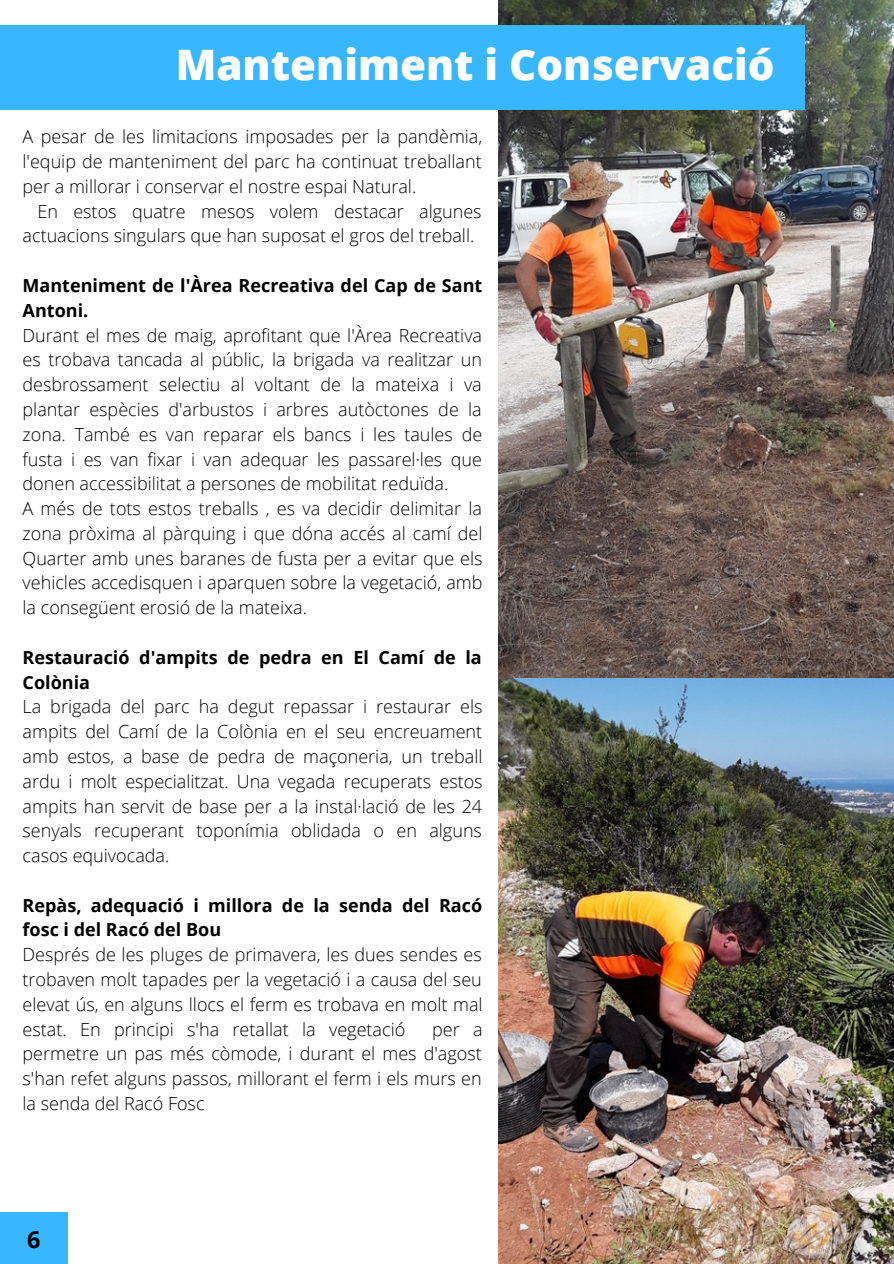
<style>
.page{position:relative;width:894px;height:1264px;background:#fff}
.page>*{position:absolute;margin:0;border:0;box-sizing:border-box;transform-origin:0 0}
.t1{font:800 42px "Open Sans";color:#fff}
.t2{font:700 23.4px "Open Sans";color:#000}
.t3{font:300 18px/24.8px "Open Sans";color:#000;text-align:justify}
.t4{font:700 18px/24.8px "Open Sans";color:#000}
</style>
<div class="page">
<img style="left:498px;top:0;width:395px;height:678px">
<div style="left:0;top:25px;width:804px;height:84px;background:#38b6ff"></div>
<div style="left:0;top:1212px;width:67px;height:51px;background:#38b6ff"></div>
<img style="left:498px;top:678px;width:395px;height:585px">
<h1 class="t1" style="left:176px;top:35px;width:600px">Manteniment i Conservació</h1>
<p class="t3" style="left:23px;top:124px;width:461px">A pesar de les limitacions imposades per la pandèmia, l'equip de manteniment del parc ha continuat treballant per a millorar i conservar el nostre espai Natural.</p>
<p class="t3" style="left:23px;top:198px;width:460px;text-indent:15px">En estos quatre mesos volem destacar algunes actuacions singulars que han suposat el gros del treball.</p>
<p class="t4" style="left:23px;top:273px;width:461px">Manteniment de l'Àrea Recreativa del Cap de Sant<br>Antoni.</p>
<p class="t3" style="left:23px;top:322px;width:461px;text-align:left">Durant el mes de maig, aprofitant que l'Àrea Recreativa es trobava tancada al públic, la brigada va realitzar un desbrossament selectiu al voltant de la mateixa i va plantar espècies d'arbustos i arbres autòctones de la zona. També es van reparar els bancs i les taules de fusta i es van fixar i van adequar les passarel·les que donen accessibilitat a persones de mobilitat reduïda.<br>A més de tots estos treballs , es va decidir delimitar la zona pròxima al pàrquing i que dóna accés al camí del Quarter amb unes baranes de fusta per a evitar que els vehicles accedisquen i aparquen sobre la vegetació, amb la consegüent erosió de la mateixa.</p>
<p class="t4" style="left:23px;top:644px;width:460px">Restauració d'ampits de pedra en El Camí de la<br>Colònia</p>
<p class="t3" style="left:23px;top:694px;width:461px">La brigada del parc ha degut repassar i restaurar els ampits del Camí de la Colònia en el seu encreuament amb estos, a base de pedra de maçoneria, un treball ardu i molt especialitzat. Una vegada recuperats estos ampits han servit de base per a la instal·lació de les 24 senyals recuperant toponímia oblidada o en alguns casos equivocada.</p>
<p class="t4" style="left:23px;top:892px;width:461px">Repàs, adequació i millora de la senda del Racó fosc i del Racó del Bou</p>
<p class="t3" style="left:23px;top:941px;width:461px">Després de les pluges de primavera, les dues sendes es trobaven molt tapades per la vegetació i a causa del seu elevat ús, en alguns llocs el ferm es trobava en molt mal estat. En principi s'ha retallat la vegetació</p>
<p class="t3" style="left:23px;top:1016px;width:461px;text-indent:409px">per a permetre un pas més còmode, i durant el mes d'agost s'han refet alguns passos, millorant el ferm i els murs en la senda del Racó Fosc</p>
<p class="t2" style="left:27px;top:1222px;width:15px">6</p>
</div>
